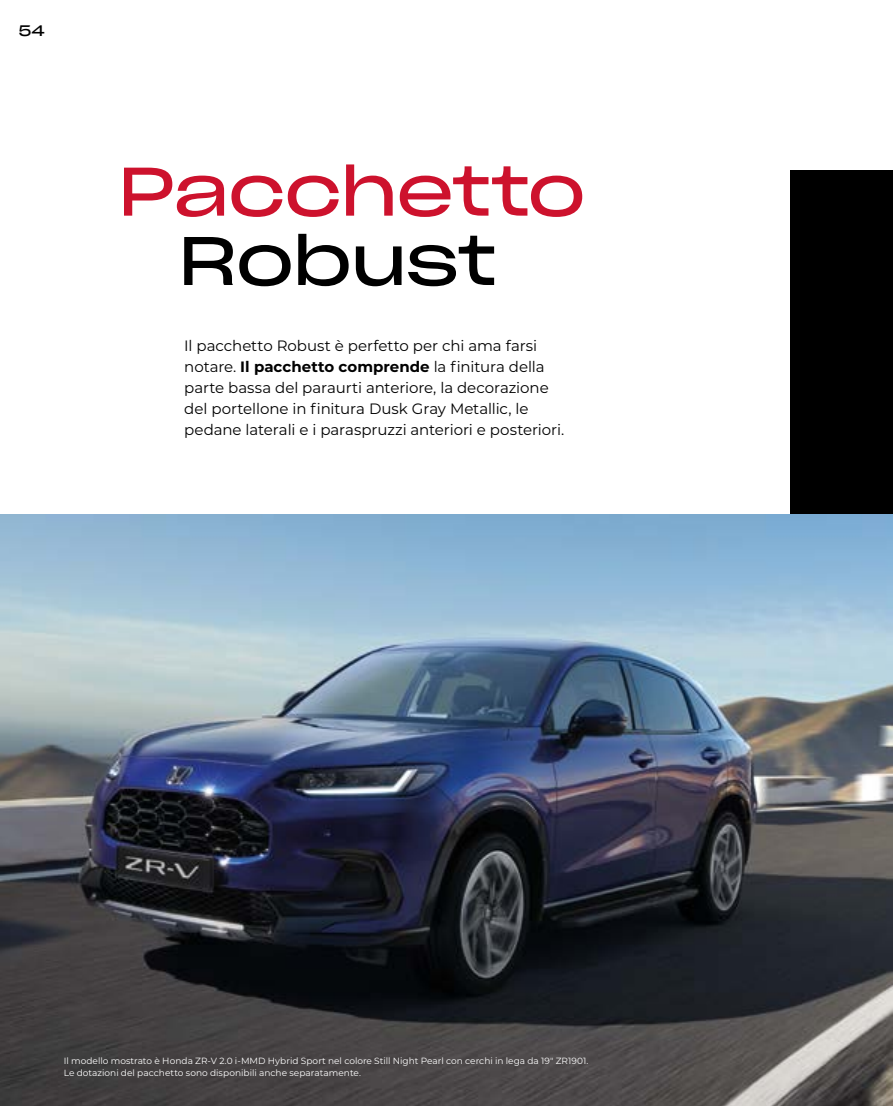
<style>
.page{position:relative;width:893px;height:1106px;background:#fff}
.page>*{position:absolute;margin:0;border:0;box-sizing:border-box;transform-origin:0 0}
.t1{font:67.5px "Sharp Grotesk Book 25";letter-spacing:-.02em;color:#cd122d}
.t2{font:67.5px "Sharp Grotesk Book 25";letter-spacing:-.025em;color:#000}
.t3{font:15px/21px "Montserrat";letter-spacing:-.005em;color:#000}
.t4{font:15px "Sharp Grotesk Book 25";color:#000}
.t5{font:9px/12px "Montserrat";color:#fff}
.s1{font-weight:700}
</style>
<div class="page">
<div style="left:790px;top:170px;width:103px;height:936px;background:#000"></div>
<img style="left:0;top:515px;width:893px;height:591px">
<p class="t4" style="left:18px;top:17px;width:28px">54</p>
<h1 class="t1" style="left:118px;top:133px;width:470px">Pacchetto</h1>
<h1 class="t2" style="left:178px;top:202px;width:320px">Robust</h1>
<p class="t3" style="left:184px;top:334px;width:382px">Il pacchetto Robust è perfetto per chi ama farsi notare. <span class="s1">Il pacchetto comprende</span> la finitura della parte bassa del paraurti anteriore, la decorazione del portellone in finitura Dusk Gray Metallic, le pedane laterali e i paraspruzzi anteriori e posteriori.</p>
<p class="t5" style="left:64px;top:1054px;width:526px">Il modello mostrato è Honda ZR-V 2.0 i-MMD Hybrid Sport nel colore Still Night Pearl con cerchi in lega da 19″ ZR1901.<br>Le dotazioni del pacchetto sono disponibili anche separatamente.</p>
</div>
